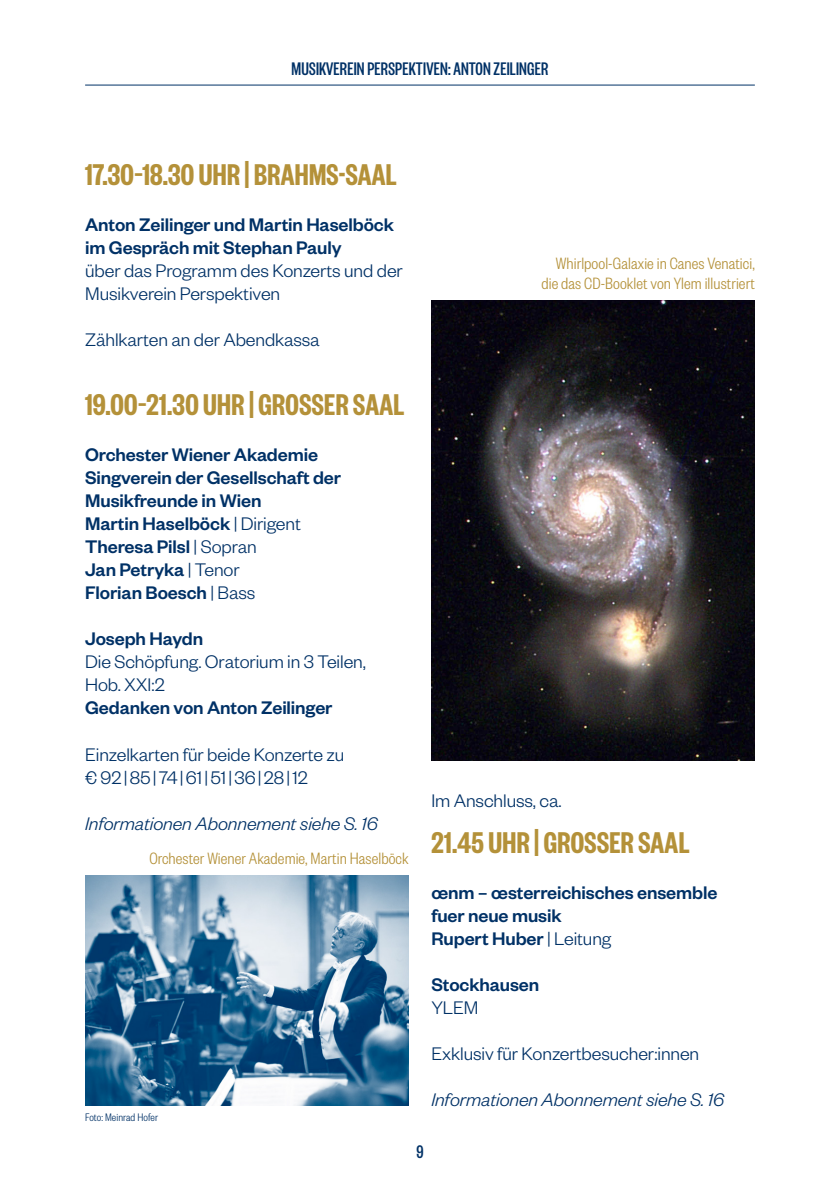
<style>
.page{position:relative;width:840px;height:1191px;background:#fff}
.page>*{position:absolute;margin:0;border:0;box-sizing:border-box;transform-origin:0 0}
.Datum_Gold{font:600 33px "Founders Grotesk X Cond";letter-spacing:.01em;color:#b49139}
.Fließtext_Links{font:600 33px "Founders Grotesk X Cond";letter-spacing:.01em;color:#b49139}
.Fließtext_Links-2{font:500 20px/23px "Founders Grotesk";letter-spacing:-.005em;color:#003166}
.Fließtext_Links-3{font:300 20px/23px "Founders Grotesk";letter-spacing:-.005em;color:#003166}
.Fließtext_Links-4{font:italic 300 20px "Founders Grotesk";letter-spacing:-.005em;color:#003166}
.Navigation{font:500 20px "Founders Grotesk X Cond";letter-spacing:.01em;color:#003166}
.Bildunterschrift{font:300 18px/20px "Founders Grotesk Condensed";letter-spacing:.005em;color:#b49139;text-align:right}
.Credits{font:300 12px "Founders Grotesk Condensed";letter-spacing:.005em;color:#003166}
.s1{font-size:43px}
.s2{font-weight:300}
</style>
<div class="page">
<hr style="left:85px;top:85px;width:669px;height:1px;background:#003166">
<img style="left:85px;top:875px;width:323px;height:231px">
<img style="left:431px;top:300px;width:323px;height:460px">
<p class="Navigation" style="left:291px;top:57px;width:258px">MUSIKVEREIN PERSPEKTIVEN: ANTON ZEILINGER</p>
<p class="Datum_Gold" style="left:85px;top:155px;width:313px">17.30–18.30 UHR <span class="s1">|</span> BRAHMS-SAAL</p>
<p class="Fließtext_Links-2" style="left:85px;top:212px;width:319px">Anton Zeilinger und Martin Haselböck im Gespräch mit Stephan Pauly<br><span class="s2">über das Programm des Konzerts und der Musikverein Perspektiven</span></p>
<p class="Fließtext_Links-3" style="left:85px;top:327px;width:236px">Zählkarten an der Abendkassa</p>
<p class="Bildunterschrift" style="left:541px;top:253px;width:215px">Whirlpool-Galaxie in Canes Venatici, die das CD-Booklet von Ylem illustriert</p>
<p class="Datum_Gold" style="left:85px;top:385px;width:320px">19.00–21.30 UHR <span class="s1">|</span> GROSSER SAAL</p>
<p class="Fließtext_Links-2" style="left:85px;top:442px;width:257px">Orchester Wiener Akademie<br>Singverein der Gesellschaft der<br>Musikfreunde in Wien<br>Martin Haselböck <span class="s2">| Dirigent<br></span>Theresa Pilsl <span class="s2">| Sopran<br></span>Jan Petryka <span class="s2">| Tenor<br></span>Florian Boesch <span class="s2">| Bass</span></p>
<p class="Fließtext_Links-2" style="left:85px;top:626px;width:119px">Joseph Haydn</p>
<p class="Fließtext_Links-3" style="left:85px;top:649px;width:282px">Die Schöpfung. Oratorium in 3 Teilen,<br>Hob. XXI:2</p>
<p class="Fließtext_Links-2" style="left:85px;top:695px;width:249px">Gedanken von Anton Zeilinger</p>
<p class="Fließtext_Links-3" style="left:85px;top:741px;width:261px">Einzelkarten für beide Konzerte zu € 92|85|74|61|51|36|28|12</p>
<p class="Fließtext_Links-4" style="left:85px;top:811px;width:294px">Informationen Abonnement siehe S. 16</p>
<p class="Bildunterschrift" style="left:149px;top:847px;width:261px">Orchester Wiener Akademie, Martin Haselböck</p>
<p class="Credits" style="left:85px;top:1111px;width:74px">Foto: Meinrad Hofer</p>
<p class="Fließtext_Links-3" style="left:431px;top:787px;width:132px">Im Anschluss, ca.</p>
<p class="Fließtext_Links" style="left:431px;top:822px;width:259px">21.45 UHR <span class="s1">|</span> GROSSER SAAL</p>
<p class="Fließtext_Links-2" style="left:431px;top:879px;width:287px">œnm – œsterreichisches ensemble fuer neue musik</p>
<p class="Fließtext_Links-2" style="left:431px;top:925px;width:181px">Rupert Huber <span class="s2">| Leitung</span></p>
<p class="Fließtext_Links-2" style="left:431px;top:971px;width:109px">Stockhausen</p>
<p class="Fließtext_Links-3" style="left:431px;top:994px;width:49px">YLEM</p>
<p class="Fließtext_Links-3" style="left:431px;top:1040px;width:269px">Exklusiv für Konzertbesucher:innen</p>
<p class="Fließtext_Links-4" style="left:431px;top:1087px;width:294px">Informationen Abonnement siehe S. 16</p>
<p class="Navigation" style="left:416px;top:1140px;width:9px">9</p>
</div>
